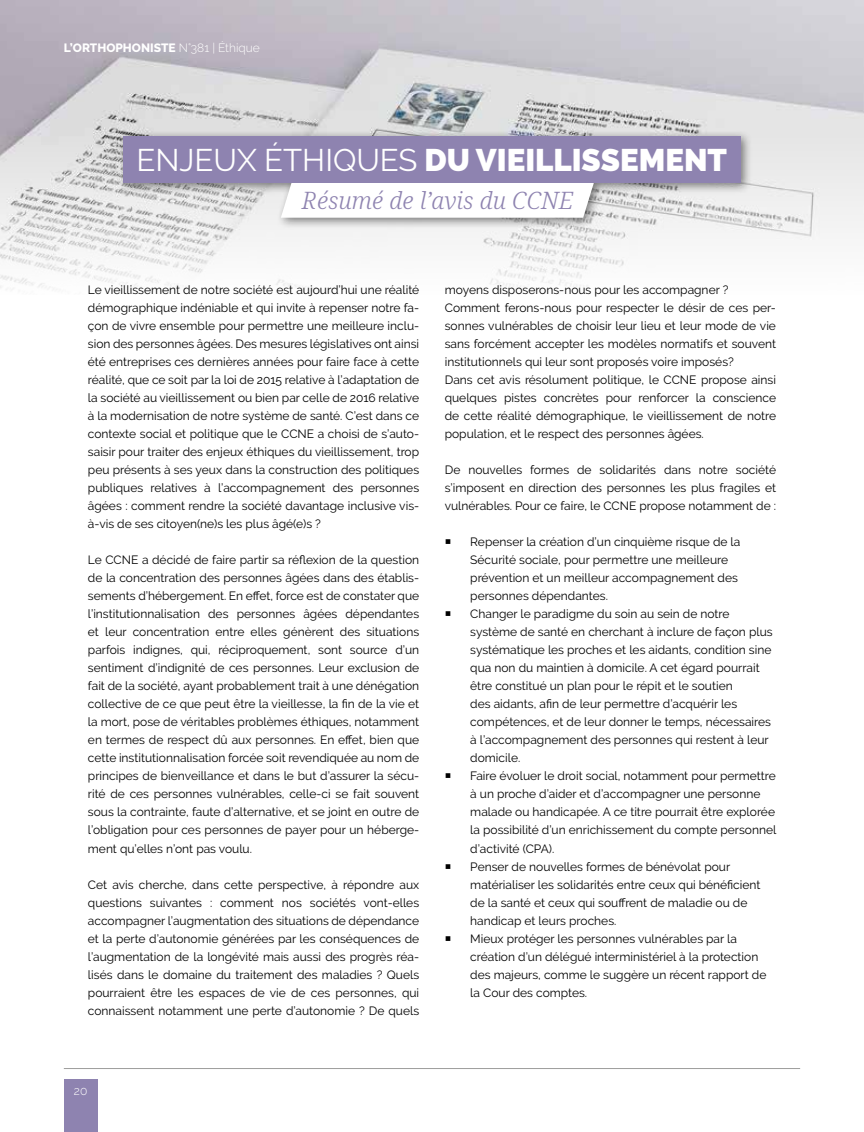
<style>
.page{position:relative;width:864px;height:1132px;background:#fff}
.page>*{position:absolute;margin:0;border:0;box-sizing:border-box;transform-origin:0 0}
.t1{font:900 31.2px "Raleway";color:#fff}
.t2{font:italic 300 23.85px "Noto Serif";color:#8e83b0}
.t3{font:12px/18px "Raleway";color:#000;text-align:justify}
.t4{font:800 12px "Raleway";color:#fff}
.t5{font:300 12px "Raleway";color:#fff}
.s1{font-weight:300}
.s2{font-weight:400}
</style>
<div class="page">
<div style="left:64px;top:1079px;width:33px;height:52px;background:#8e83b0"></div>
<hr style="left:64px;top:1067px;width:735px;height:1px;background:#9d9d9c">
<img style="left:0;top:0;width:863px;height:290px">
<div style="left:117px;top:130px;width:635px;height:99px;background:#000;opacity:.5"></div>
<div style="left:123px;top:136px;width:617px;height:47px;background:#8e83b0"></div>
<svg style="left:281px;top:183px;width:312px;height:35px"></svg>
<p class="t4" style="left:64px;top:41px;width:197px">L’ORTHOPHONISTE <span class="s1">N°381 | Éthique</span></p>
<h1 class="t1" style="left:136px;top:142px;width:592px"><span class="s2">ENJEUX ÉTHIQUES</span> DU VIEILLISSEMENT</h1>
<h2 class="t2" style="left:301px;top:184px;width:273px">Résumé de l’avis du CCNE</h2>
<p class="t3" style="left:88px;top:281px;width:332px">Le vieillissement de notre société est aujourd’hui une réalité démographique indéniable et qui invite à repenser notre fa&shy;çon de vivre ensemble pour permettre une meilleure inclu&shy;sion des personnes âgées. Des mesures législatives ont ainsi été entreprises ces dernières années pour faire face à cette réalité, que ce soit par la loi de 2015 relative à l’adaptation de la société au vieillissement ou bien par celle de 2016 relative à la modernisation de notre système de santé. C’est dans ce contexte social et politique que le CCNE a choisi de s’auto&shy;saisir pour traiter des enjeux éthiques du vieillissement, trop peu présents à ses yeux dans la construction des politiques publiques relatives à l’accompagnement des personnes âgées : comment rendre la société davantage inclusive vis&shy;à-vis de ses citoyen(ne)s les plus âgé(e)s ?</p>
<p class="t3" style="left:88px;top:551px;width:332px">Le CCNE a décidé de faire partir sa réflexion de la question de la concentration des personnes âgées dans des établis&shy;sements d’hébergement. En effet, force est de constater que l’institutionnalisation des personnes âgées dépendantes et leur concentration entre elles génèrent des situations parfois indignes, qui, réciproquement, sont source d’un sentiment d’indignité de ces personnes. Leur exclusion de fait de la société, ayant probablement trait à une dénégation collective de ce que peut être la vieillesse, la fin de la vie et la mort, pose de véritables problèmes éthiques, notamment en termes de respect dû aux personnes. En effet, bien que cette institutionnalisation forcée soit revendiquée au nom de principes de bienveillance et dans le but d’assurer la sécu&shy;rité de ces personnes vulnérables, celle-ci se fait souvent sous la contrainte, faute d’alternative, et se joint en outre de l’obligation pour ces personnes de payer pour un héberge&shy;ment qu’elles n’ont pas voulu.</p>
<p class="t3" style="left:88px;top:875px;width:332px">Cet avis cherche, dans cette perspective, à répondre aux questions suivantes : comment nos sociétés vont-elles accompagner l’augmentation des situations de dépendance et la perte d’autonomie générées par les conséquences de l’augmentation de la longévité mais aussi des progrès réa&shy;lisés dans le domaine du traitement des maladies ? Quels pourraient être les espaces de vie de ces personnes, qui connaissent notamment une perte d’autonomie ? De quels</p>
<p class="t3" style="left:444px;top:281px;width:332px;text-align:left">moyens disposerons-nous pour les accompagner ?<br>Comment ferons-nous pour respecter le désir de ces per&shy;sonnes vulnérables de choisir leur lieu et leur mode de vie sans forcément accepter les modèles normatifs et souvent institutionnels qui leur sont proposés voire imposés?<br>Dans cet avis résolument politique, le CCNE propose ainsi quelques pistes concrètes pour renforcer la conscience de cette réalité démographique, le vieillissement de notre population, et le respect des personnes âgées.</p>
<p class="t3" style="left:444px;top:461px;width:332px">De nouvelles formes de solidarités dans notre société s’imposent en direction des personnes les plus fragiles et vulnérables. Pour ce faire, le CCNE propose notamment de :</p>
<p class="t3" style="left:470px;top:533px;width:307px;text-align:left">Repenser la création d’un cinquième risque de la Sécurité sociale, pour permettre une meilleure prévention et un meilleur accompagnement des personnes dépendantes.<br>Changer le paradigme du soin au sein de notre système de santé en cherchant à inclure de façon plus systématique les proches et les aidants, condition sine qua non du maintien à domicile. A cet égard pourrait être constitué un plan pour le répit et le soutien<br>des aidants, afin de leur permettre d’acquérir les compétences, et de leur donner le temps, nécessaires à l’accompagnement des personnes qui restent à leur domicile.<br>Faire évoluer le droit social, notamment pour permettre à un proche d’aider et d’accompagner une personne malade ou handicapée. A ce titre pourrait être explorée la possibilité d’un enrichissement du compte personnel d’activité (CPA).<br>Penser de nouvelles formes de bénévolat pour matérialiser les solidarités entre ceux qui bénéficient de la santé et ceux qui souffrent de maladie ou de handicap et leurs proches.<br>Mieux protéger les personnes vulnérables par la création d’un délégué interministériel à la protection des majeurs, comme le suggère un récent rapport de la Cour des comptes.</p>
<p class="t5" style="left:74px;top:1083px;width:15px">20</p>
</div>
